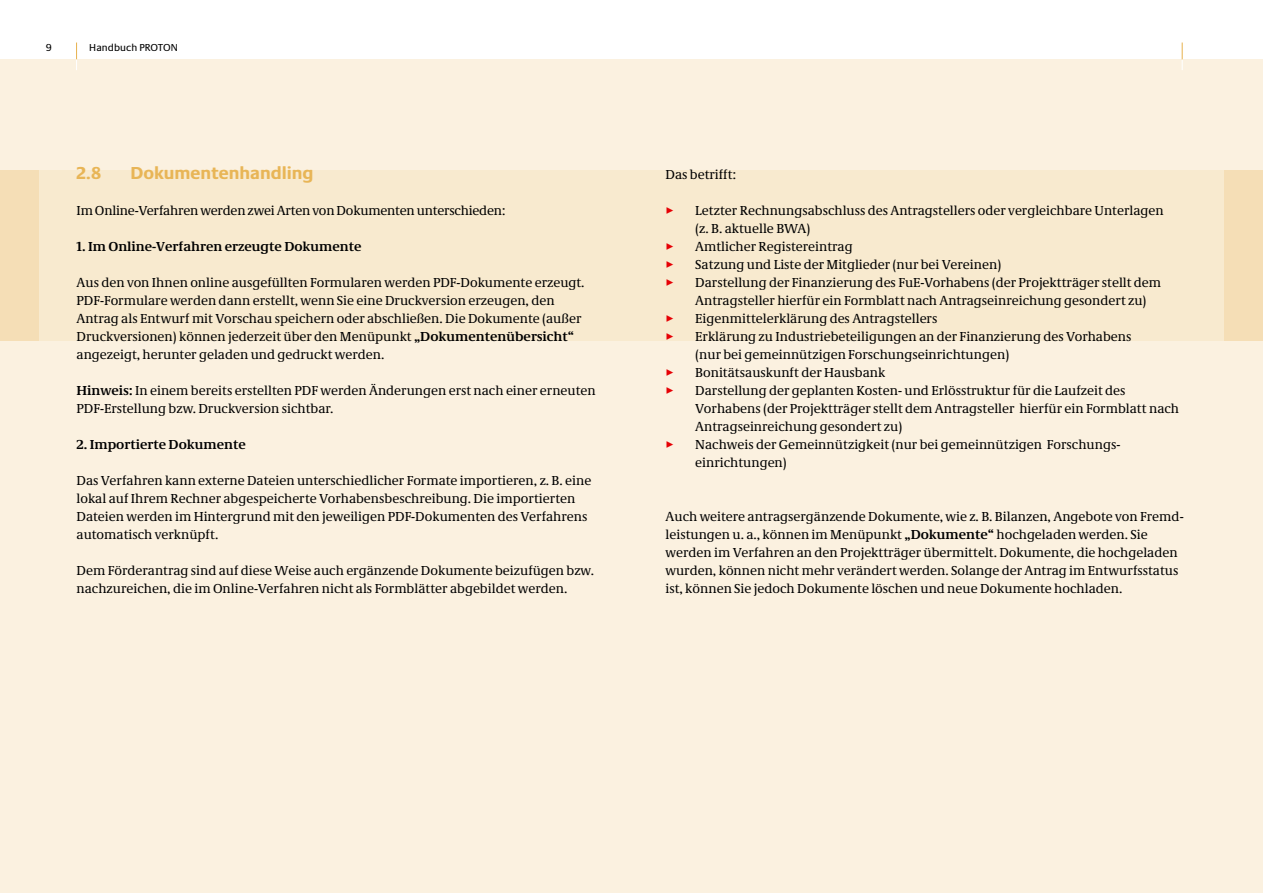
<style>
.page{position:relative;width:1263px;height:893px;background:#fff}
.page>*{position:absolute;margin:0;border:0;box-sizing:border-box;transform-origin:0 0}
.t1{font:700 18px "Neue Praxis";color:#e8b556}
.t2{font:13.5px/18px "Neue Demos";color:#000}
.t3{font:700 13.5px "Neue Demos";color:#000}
.t4{font:10.5px "Neue Praxis";letter-spacing:.01em;color:#000}
.s1{font-weight:700}
.s2{color:#e60005}
</style>
<div class="page">
<div style="left:0;top:60px;width:1263px;height:833px;background:#fbf1e0"></div>
<div style="left:0;top:170px;width:1263px;height:170px;background:#f8eacf"></div>
<svg style="left:76px;top:43px;width:1px;height:27px"></svg>
<div style="left:0;top:170px;width:38px;height:170px;background:#f5deb6"></div>
<div style="left:1225px;top:170px;width:38px;height:170px;background:#f5deb6"></div>
<svg style="left:1182px;top:43px;width:1px;height:27px"></svg>
<p class="t4" style="left:46px;top:41px;width:8px">9</p>
<p class="t4" style="left:89px;top:41px;width:90px">Handbuch PROTON</p>
<h1 class="t1" style="left:77px;top:162px;width:26px">2.8</h1>
<h1 class="t1" style="left:131px;top:162px;width:184px">Dokumentenhandling</h1>
<p class="t2" style="left:77px;top:201px;width:430px">Im Online-Verfahren werden zwei Arten von Dokumenten unterschieden:</p>
<p class="t3" style="left:77px;top:238px;width:287px">1. Im Online-Verfahren erzeugte Dokumente</p>
<p class="t2" style="left:77px;top:273px;width:510px">Aus den von Ihnen online ausgefüllten Formularen werden PDF-Dokumente erzeugt.<br>PDF-Formulare werden dann erstellt, wenn Sie eine Druckversion erzeugen, den Antrag als Entwurf mit Vorschau speichern oder abschließen. Die Dokumente (außer Druckversionen) können jederzeit über den Menüpunkt <span class="s1">„Dokumentenübersicht“ </span>angezeigt, herunter geladen und gedruckt werden.</p>
<p class="t2" style="left:77px;top:381px;width:521px"><span class="s1">Hinweis:</span> In einem bereits erstellten PDF werden Änderungen erst nach einer erneuten<br>PDF-Erstellung bzw. Druckversion sichtbar.</p>
<p class="t3" style="left:77px;top:436px;width:171px">2. Importierte Dokumente</p>
<p class="t2" style="left:77px;top:471px;width:516px">Das Verfahren kann externe Dateien unterschiedlicher Formate importieren, z. B. eine lokal auf Ihrem Rechner abgespeicherte Vorhabensbeschreibung. Die importierten Dateien werden im Hintergrund mit den jeweiligen PDF-Dokumenten des Verfahrens automatisch verknüpft.</p>
<p class="t2" style="left:77px;top:561px;width:519px">Dem Förderantrag sind auf diese Weise auch ergänzende Dokumente beizufügen bzw. nachzureichen, die im Online-Verfahren nicht als Formblätter abgebildet werden.</p>
<p class="t2" style="left:665px;top:165px;width:72px">Das betrifft:</p>
<p class="t2" style="left:695px;top:201px;width:470px;text-indent:-30px"><span class="s2">✓</span> Letzter Rechnungsabschluss des Antragstellers oder vergleichbare Unterlagen (z. B. aktuelle BWA)</p>
<p class="t2" style="left:665px;top:237px;width:189px"><span class="s2">✓</span> Amtlicher Registereintrag</p>
<p class="t2" style="left:665px;top:255px;width:337px"><span class="s2">✓</span> Satzung und Liste der Mitglieder (nur bei Vereinen)</p>
<p class="t2" style="left:695px;top:273px;width:467px;text-indent:-30px"><span class="s2">✓</span> Darstellung der Finanzierung des FuE-Vorhabens (der Projektträger stellt dem<br>Antragsteller hierfür ein Formblatt nach Antragseinreichung gesondert zu)</p>
<p class="t2" style="left:665px;top:309px;width:273px"><span class="s2">✓</span> Eigenmittelerklärung des Antragstellers</p>
<p class="t2" style="left:695px;top:327px;width:438px;text-indent:-30px"><span class="s2">✓</span> Erklärung zu Industriebeteiligungen an der Finanzierung des Vorhabens (nur bei gemeinnützigen Forschungseinrichtungen)</p>
<p class="t2" style="left:665px;top:363px;width:221px"><span class="s2">✓</span> Bonitätsauskunft der Hausbank</p>
<p class="t2" style="left:695px;top:381px;width:485px;text-indent:-30px"><span class="s2">✓</span> Darstellung der geplanten Kosten- und Erlösstruktur für die Laufzeit des<br>Vorhabens (der Projektträger stellt dem Antragsteller hierfür ein Formblatt nach<br>Antragseinreichung gesondert zu)</p>
<p class="t2" style="left:695px;top:435px;width:426px;text-indent:-30px"><span class="s2">✓</span> Nachweis der Gemeinnützigkeit (nur bei gemeinnützigen Forschungs&shy;einrichtungen)</p>
<p class="t2" style="left:665px;top:507px;width:520px">Auch weitere antragsergänzende Dokumente, wie z. B. Bilanzen, Angebote von Fremd&shy;leistungen u. a., können im Menüpunkt <span class="s1">„Dokumente“</span> hochgeladen werden. Sie werden im Verfahren an den Projektträger übermittelt. Dokumente, die hochgeladen wurden, können nicht mehr verändert werden. Solange der Antrag im Entwurfsstatus ist, können Sie jedoch Dokumente löschen und neue Dokumente hochladen.</p>
</div>
